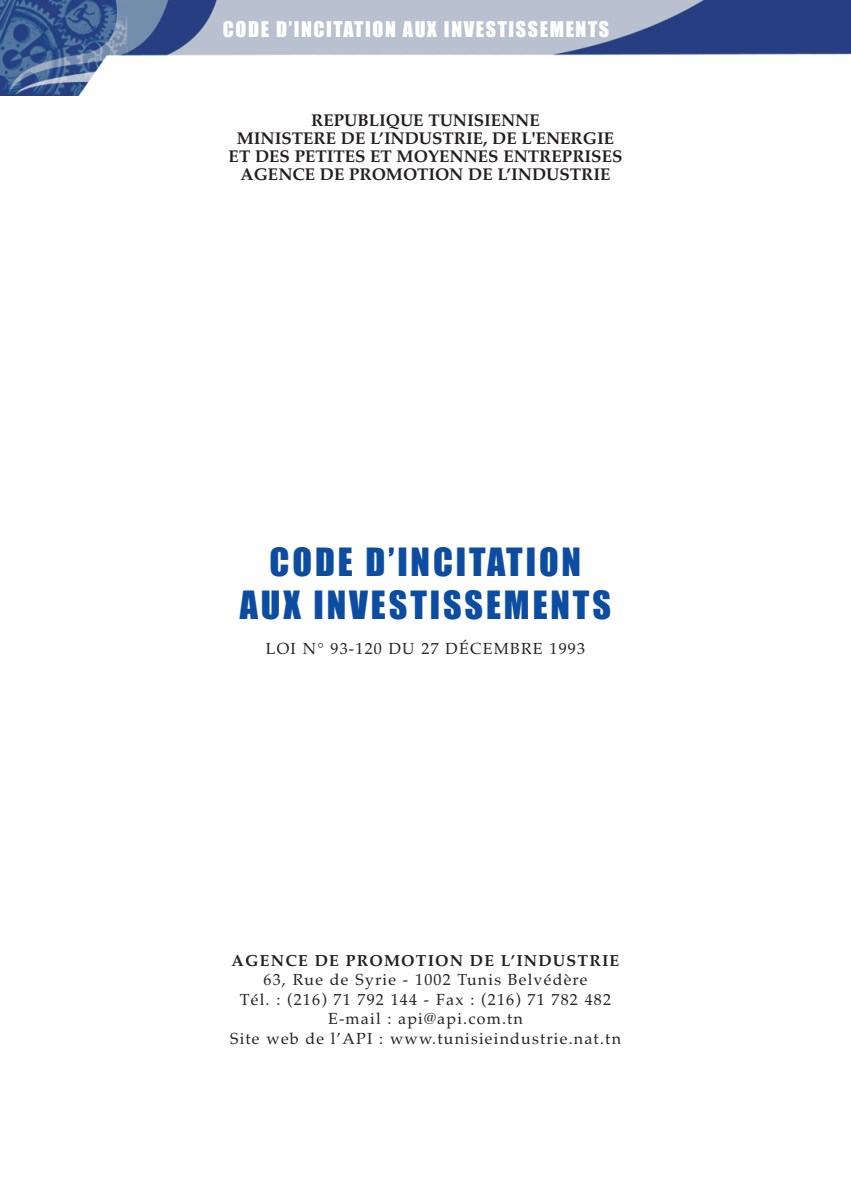
<style>
.page{position:relative;width:851px;height:1191px;background:#fff}
.page>*{position:absolute;margin:0;border:0;box-sizing:border-box;transform-origin:0 0}
.t1{font:36px/43.2px "Impact";letter-spacing:.08em;color:#0d4da1;text-align:center}
.t2{font:20px "Impact";letter-spacing:.08em;color:#fff}
.t3{font:700 17px/18px "Palatino";color:#231f20;text-align:center}
.t4{font:16px/19.6px "Palatino";letter-spacing:.075em;color:#231f20;text-align:center}
.t5{font:700 16px "Palatino";letter-spacing:.075em;color:#231f20}
</style>
<div class="page">
<img style="left:0;top:0;width:850px;height:96px">
<p class="t2" style="left:223px;top:18px;width:388px">CODE D’INCITATION AUX INVESTISSEMENTS</p>
<p class="t3" style="left:228px;top:112px;width:395px">REPUBLIQUE TUNISIENNE<br>MINISTERE DE L’INDUSTRIE, DE L'ENERGIE ET DES PETITES ET MOYENNES ENTREPRISES AGENCE DE PROMOTION DE L’INDUSTRIE</p>
<h1 class="t1" style="left:240px;top:541px;width:373px">CODE D’INCITATION<br>AUX INVESTISSEMENTS</h1>
<p class="t4" style="left:266px;top:639px;width:321px">LOI N° 93-120 DU 27 DÉCEMBRE 1993</p>
<p class="t5" style="left:231px;top:951px;width:389px">AGENCE DE PROMOTION DE L’INDUSTRIE</p>
<p class="t4" style="left:230px;top:970px;width:392px">63, Rue de Syrie - 1002 Tunis Belvédère<br>Tél. : (216) 71 792 144 - Fax : (216) 71 782 482<br>E-mail : api@api.com.tn<br>Site web de l’API : www.tunisieindustrie.nat.tn</p>
</div>
